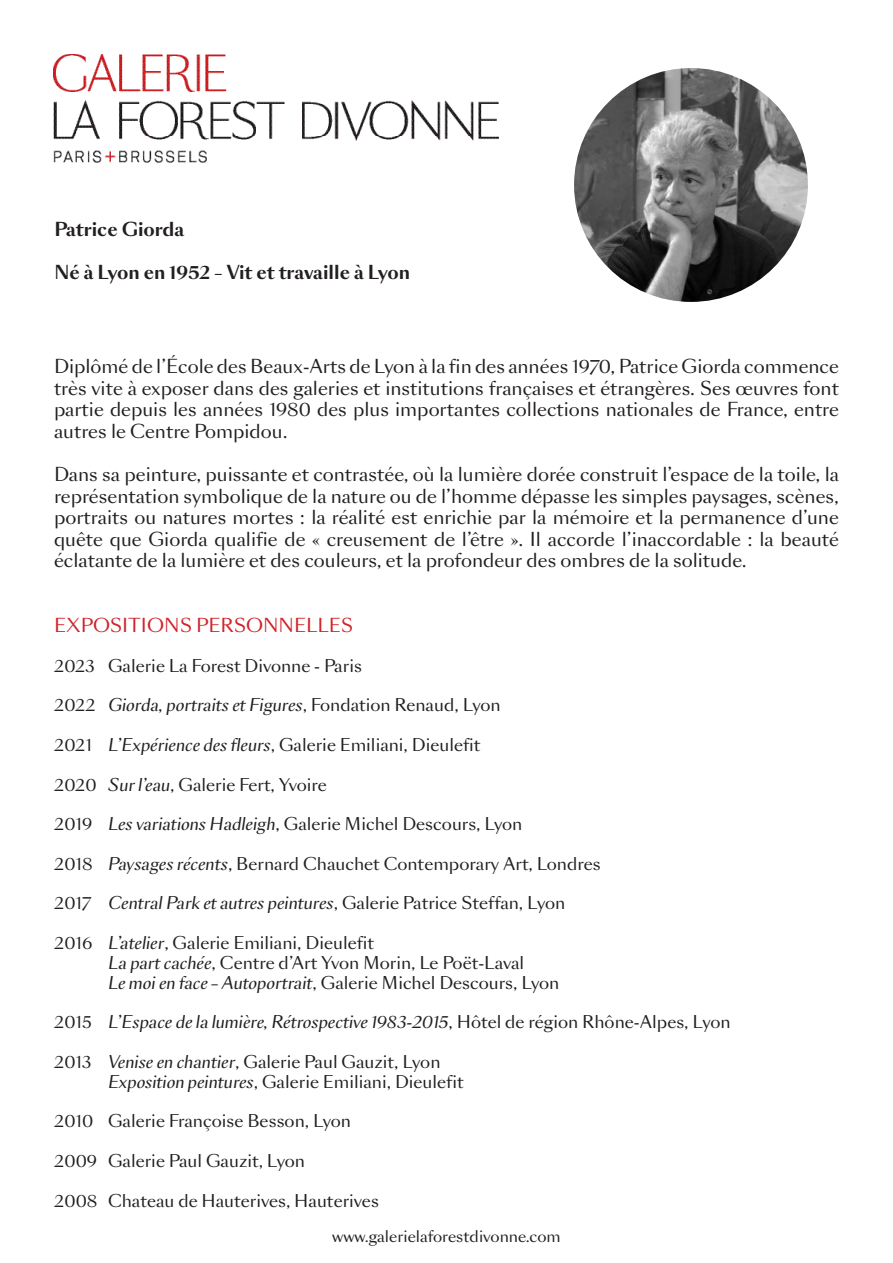
<style>
.page{position:relative;width:893px;height:1263px;background:#fff}
.page>*{position:absolute;margin:0;border:0;box-sizing:border-box;transform-origin:0 0}
.t1{font:18px/21.6px "Sang Bleu Sans";color:#231f20;text-align:justify}
.t2{font:700 18px "Sang Bleu Sans";color:#231f20}
.t3{font:18px "Sang Bleu Sans";color:#d1232a}
.t4{font:16.5px/19.8px "Sang Bleu Sans";color:#231f20}
.t5{font:italic 16.5px "Sang Bleu Sans";color:#231f20}
.t6{font:15px "Sang Bleu Sans";color:#231f20}
.s1{font-style:italic}
.s2{font-style:normal}
</style>
<div class="page">
<img style="left:54px;top:54px;width:444px;height:108px">
<img style="left:574px;top:68px;width:234px;height:234px;border-radius:117px">
<p class="t2" style="left:54px;top:222px;width:132px">Patrice Giorda</p>
<p class="t2" style="left:54px;top:265px;width:357px">Né à Lyon en 1952 – Vit et travaille à Lyon</p>
<p class="t1" style="left:54px;top:356px;width:786px">Diplômé de l’École des Beaux-Arts de Lyon à la fin des années 1970, Patrice Giorda commence très vite à exposer dans des galeries et institutions françaises et étrangères. Ses œuvres font partie depuis les années 1980 des plus importantes collections nationales de France, entre autres le Centre Pompidou.</p>
<p class="t1" style="left:54px;top:464px;width:787px">Dans sa peinture, puissante et contrastée, où la lumière dorée construit l’espace de la toile, la représentation symbolique de la nature ou de l’homme dépasse les simples paysages, scènes, portraits ou natures mortes : la réalité est enrichie par la mémoire et la permanence d’une quête que Giorda qualifie de « creusement de l’être ». Il accorde l’inaccordable : la beauté éclatante de la lumière et des couleurs, et la profondeur des ombres de la solitude.</p>
<p class="t3" style="left:54px;top:614px;width:301px">EXPOSITIONS PERSONNELLES</p>
<p class="t4" style="left:54px;top:656px;width:309px">2023 Galerie La Forest Divonne - Paris</p>
<p class="t4" style="left:54px;top:695px;width:448px">2022 <span class="s1">Giorda, portraits et Figures</span>, Fondation Renaud, Lyon</p>
<p class="t4" style="left:54px;top:735px;width:428px">2021 <span class="s1">L’Expérience des fleurs</span>, Galerie Emiliani, Dieulefit</p>
<p class="t4" style="left:54px;top:775px;width:274px">2020 <span class="s1">Sur l’eau</span>, Galerie Fert, Yvoire</p>
<p class="t4" style="left:54px;top:814px;width:470px">2019 <span class="s1">Les variations Hadleigh</span>, Galerie Michel Descours, Lyon</p>
<p class="t4" style="left:54px;top:854px;width:548px">2018 <span class="s1">Paysages récents</span>, Bernard Chauchet Contemporary Art, Londres</p>
<p class="t4" style="left:54px;top:893px;width:513px">2017 <span class="s1">Central Park et autres peintures</span>, Galerie Patrice Steffan, Lyon</p>
<p class="t4" style="left:108px;top:933px;width:453px;text-indent:-54px">2016 <span class="s1">L’atelier</span>, Galerie Emiliani, Dieulefit<br><span class="s1">La part cachée</span>, Centre d’Art Yvon Morin, Le Poët-Laval<br><span class="s1">Le moi en face – Autoportrait</span>, Galerie Michel Descours, Lyon</p>
<p class="t5" style="left:54px;top:1015px;width:678px"><span class="s2">2015</span> L’Espace de la lumière, Rétrospective 1983-2015<span class="s2">, Hôtel de région Rhône-Alpes, Lyon</span></p>
<p class="t4" style="left:108px;top:1052px;width:357px;text-indent:-54px">2013 <span class="s1">Venise en chantier</span>, Galerie Paul Gauzit, Lyon<br><span class="s1">Exposition peintures</span>, Galerie Emiliani, Dieulefit</p>
<p class="t4" style="left:54px;top:1111px;width:299px">2010 Galerie Françoise Besson, Lyon</p>
<p class="t4" style="left:54px;top:1151px;width:252px">2009 Galerie Paul Gauzit, Lyon</p>
<p class="t4" style="left:54px;top:1190px;width:326px">2008 Chateau de Hauterives, Hauterives</p>
<p class="t6" style="left:332px;top:1227px;width:230px">www.galerielaforestdivonne.com</p>
</div>
